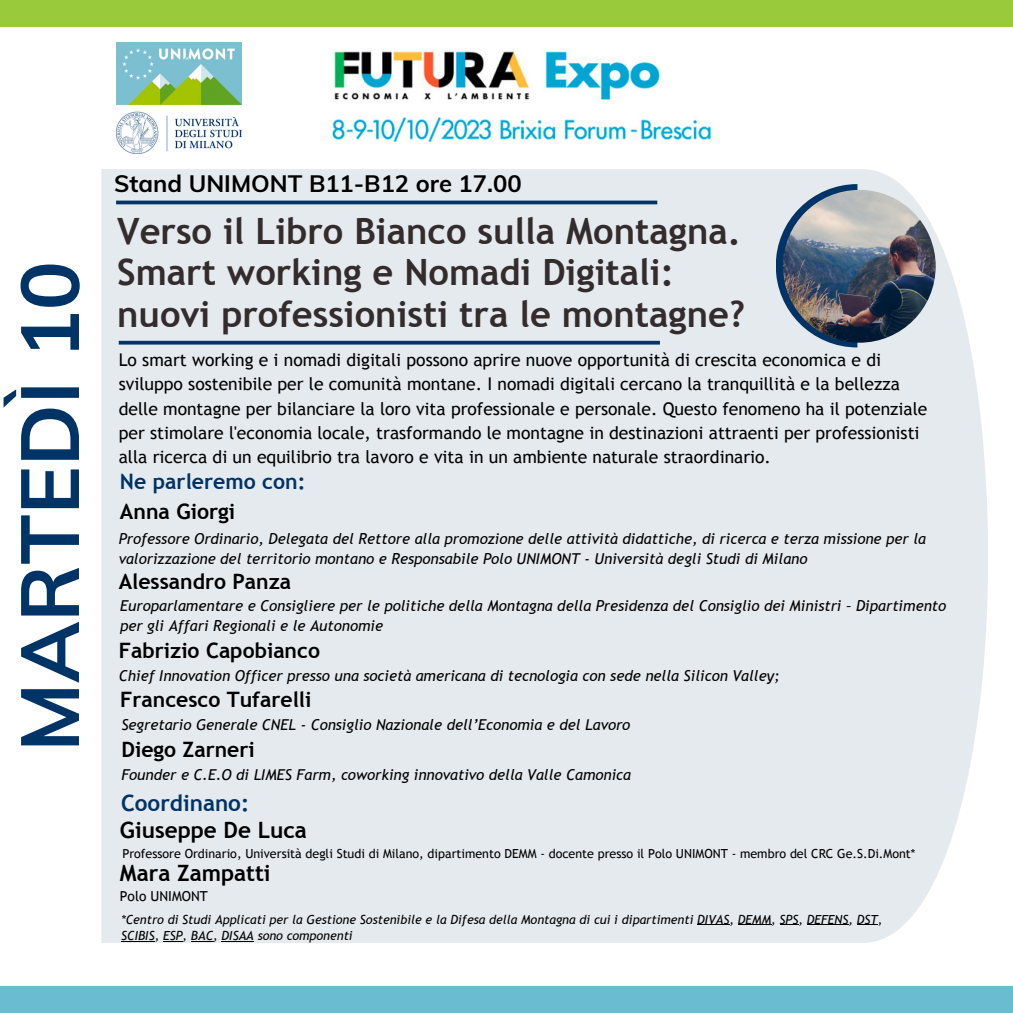
<style>
.page{position:relative;width:1013px;height:1013px;background:#fff}
.page>*{position:absolute;margin:0;border:0;box-sizing:border-box;transform-origin:0 0}
.t1{font:700 81.25px "Muli";color:#036}
.t2{font:700 36.25px/41.2px "Trebuchet MS";color:#342c2c}
.t3{font:700 23.75px "Muli";color:#000}
.t4{font:700 22.5px "Trebuchet MS";color:#000}
.t5{font:700 22.5px "Trebuchet MS";color:#036}
.t6{font:700 21.25px "Trebuchet MS";color:#000}
.t7{font:700 21.25px "Trebuchet MS";color:#036}
.t8{font:17.5px/24.4px "Trebuchet MS";color:#000}
.t9{font:italic 15px/20.6px "Trebuchet MS";color:#000}
.t10{font:13.75px "Trebuchet MS";color:#000}
.t11{font:italic 12.5px/16.9px "Trebuchet MS";color:#000}
.t12{font:12.5px "Trebuchet MS";color:#000}
</style>
<div class="page">
<div style="left:0;top:0;width:1012px;height:27px;background:#99ca3b"></div>
<div style="left:0;top:985px;width:1012px;height:27px;background:#6abcd1"></div>
<img style="left:116px;top:42px;width:126px;height:112px">
<img style="left:332px;top:51px;width:380px;height:92px">
<div style="left:101px;top:169px;width:887px;height:773px;background:#e5eaee"></div>
<svg style="left:775px;top:184px;width:82px;height:163px;background:#96abbf"></svg>
<img style="left:783px;top:190px;width:152px;height:153px;border-radius:50%">
<hr style="left:119px;top:341px;width:541px;height:3px;background:#036">
<svg style="left:116px;top:200px;width:541px;height:4px;background:#224e7a"></svg>
<hr style="left:697px;top:924px;width:32px;height:1px;background:#000">
<hr style="left:737px;top:924px;width:34px;height:1px;background:#000">
<svg style="left:779px;top:924px;width:19px;height:1px"></svg>
<hr style="left:806px;top:924px;width:42px;height:1px;background:#000">
<svg style="left:856px;top:924px;width:21px;height:1px"></svg>
<hr style="left:121px;top:941px;width:34px;height:1px;background:#000">
<svg style="left:163px;top:941px;width:20px;height:1px"></svg>
<svg style="left:191px;top:941px;width:22px;height:1px"></svg>
<hr style="left:221px;top:941px;width:33px;height:1px;background:#000">
<p class="t1" style="left:-3px;top:751px;width:492px;rotate:-90deg">MARTEDÌ 10</p>
<p class="t3" style="left:114px;top:168px;width:409px">Stand UNIMONT B11-B12 ore 17.00</p>
<p class="t2" style="left:117px;top:210px;width:629px">Verso il Libro Bianco sulla Montagna.<br>Smart working e Nomadi Digitali: nuovi professionisti tra le montagne?</p>
<p class="t8" style="left:119px;top:347px;width:810px">Lo smart working e i nomadi digitali possono aprire nuove opportunità di crescita economica e di sviluppo sostenibile per le comunità montane. I nomadi digitali cercano la tranquillità e la bellezza delle montagne per bilanciare la loro vita professionale e personale. Questo fenomeno ha il potenziale per stimolare l'economia locale, trasformando le montagne in destinazioni attraenti per professionisti alla ricerca di un equilibrio tra lavoro e vita in un ambiente naturale straordinario.</p>
<p class="t7" style="left:120px;top:469px;width:187px">Ne parleremo con:</p>
<p class="t6" style="left:120px;top:499px;width:117px">Anna Giorgi</p>
<p class="t9" style="left:119px;top:528px;width:808px">Professore Ordinario, Delegata del Rettore alla promozione delle attività didattiche, di ricerca e terza missione per la valorizzazione del territorio montano e Responsabile Polo UNIMONT - Università degli Studi di Milano</p>
<p class="t6" style="left:119px;top:568px;width:174px">Alessandro Panza</p>
<p class="t9" style="left:120px;top:595px;width:827px">Europarlamentare e Consigliere per le politiche della Montagna della Presidenza del Consiglio dei Ministri – Dipartimento per gli Affari Regionali e le Autonomie</p>
<p class="t6" style="left:119px;top:637px;width:203px">Fabrizio Capobianco</p>
<p class="t9" style="left:119px;top:665px;width:662px">Chief Innovation Officer presso una società americana di tecnologia con sede nella Silicon Valley;</p>
<p class="t6" style="left:120px;top:686px;width:193px">Francesco Tufarelli</p>
<p class="t9" style="left:121px;top:714px;width:510px">Segretario Generale CNEL - Consiglio Nazionale dell’Economia e del Lavoro</p>
<p class="t6" style="left:121px;top:736px;width:135px">Diego Zarneri</p>
<p class="t9" style="left:121px;top:764px;width:511px">Founder e C.E.O di LIMES Farm, coworking innovativo della Valle Camonica</p>
<p class="t5" style="left:121px;top:790px;width:130px">Coordinano:</p>
<p class="t4" style="left:120px;top:816px;width:188px">Giuseppe De Luca</p>
<p class="t12" style="left:122px;top:846px;width:794px">Professore Ordinario, Università degli Studi di Milano, dipartimento DEMM - docente presso il Polo UNIMONT - membro del CRC Ge.S.Di.Mont*</p>
<p class="t4" style="left:120px;top:859px;width:152px">Mara Zampatti</p>
<p class="t10" style="left:120px;top:887px;width:89px">Polo UNIMONT</p>
<p class="t11" style="left:121px;top:910px;width:762px">*Centro di Studi Applicati per la Gestione Sostenibile e la Difesa della Montagna di cui i dipartimenti DIVAS, DEMM, SPS, DEFENS, DST,<br>SCIBIS, ESP, BAC, DISAA sono componenti</p>
</div>
